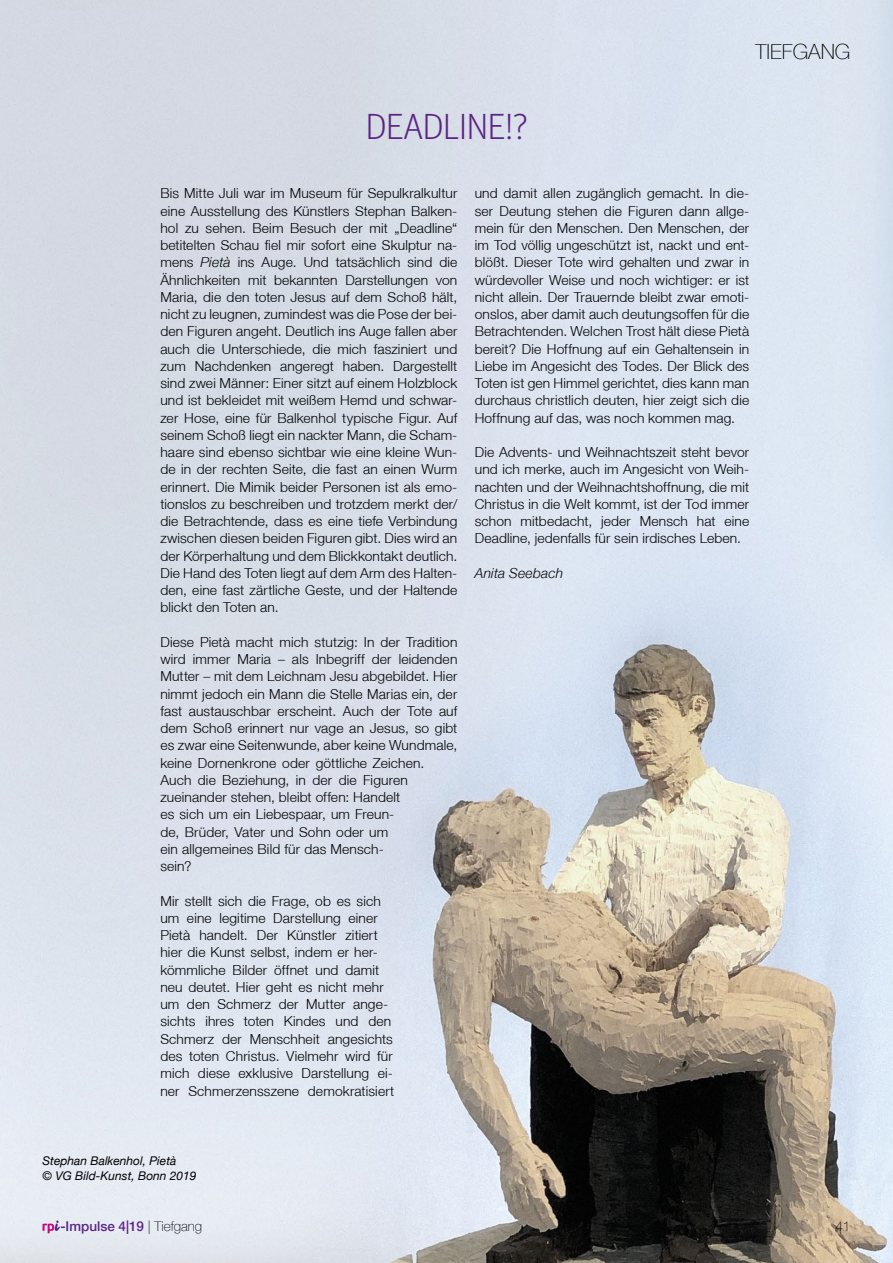
<style>
.page{position:relative;width:893px;height:1263px;background:#fff}
.page>*{position:absolute;margin:0;border:0;box-sizing:border-box;transform-origin:0 0}
.t1{font:300 36px "Meta Headline OT";letter-spacing:.01em;color:#5c2483}
.t2{font:100 21px "Helvetica Neue LT";color:#000}
.t3{font:300 13.8px/17.2px "Helvetica Neue LT";letter-spacing:.01em;color:#000;text-align:justify}
.t4{font:italic 300 13.8px "Helvetica Neue LT";letter-spacing:.015em;color:#000}
.t5{font:500 13.5px "Helvetica Neue LT";color:#5c2483}
.t6{font:100 13.5px "Helvetica Neue LT";color:#000}
.t7{font:italic 12px/14.4px "Helvetica Neue LT";color:#000}
.s1{font-style:italic}
.s2{font-weight:100;color:#000}
</style>
<div class="page">
<img style="left:0;top:0;width:893px;height:1263px">
<svg style="left:43px;top:1220px;width:17px;height:13px"></svg>
<h1 class="t1" style="left:366px;top:105px;width:162px">DEADLINE!?</h1>
<h2 class="t2" style="left:756px;top:40px;width:96px">TIEFGANG</h2>
<p class="t3" style="left:160px;top:185px;width:299px">Bis Mitte Juli war im Museum für Sepulkralkultur eine Ausstellung des Künstlers Stephan Balken&shy;hol zu sehen. Beim Besuch der mit „Deadline“ betitelten Schau fiel mir sofort eine Skulptur na&shy;mens <span class="s1">Pietà</span> ins Auge. Und tatsächlich sind die Ähnlichkeiten mit bekannten Darstellungen von Maria, die den toten Jesus auf dem Schoß hält, nicht zu leugnen, zumindest was die Pose der bei&shy;den Figuren angeht. Deutlich ins Auge fallen aber auch die Unterschiede, die mich fasziniert und zum Nachdenken angeregt haben. Dargestellt sind zwei Männer: Einer sitzt auf einem Holzblock und ist bekleidet mit weißem Hemd und schwar&shy;zer Hose, eine für Balkenhol typische Figur. Auf seinem Schoß liegt ein nackter Mann, die Scham&shy;haare sind ebenso sichtbar wie eine kleine Wun&shy;de in der rechten Seite, die fast an einen Wurm erinnert. Die Mimik beider Personen ist als emo&shy;tionslos zu beschreiben und trotzdem merkt der/ die Betrachtende, dass es eine tiefe Verbindung zwischen diesen beiden Figuren gibt. Dies wird an der Körperhaltung und dem Blickkontakt deutlich.<br>Die Hand des Toten liegt auf dem Arm des Halten&shy;den, eine fast zärtliche Geste, und der Haltende blickt den Toten an.</p>
<p class="t3" style="left:160px;top:633px;width:299px;text-align:left">Diese Pietà macht mich stutzig: In der Tradition wird immer Maria – als Inbegriff der leidenden Mutter – mit dem Leichnam Jesu abgebildet. Hier nimmt jedoch ein Mann die Stelle Marias ein, der fast austauschbar erscheint. Auch der Tote auf dem Schoß erinnert nur vage an Jesus, so gibt es zwar eine Seitenwunde, aber keine Wundmale, keine Dornenkrone oder göttliche Zeichen.<br>Auch die Beziehung, in der die Figuren zueinander stehen, bleibt offen: Handelt<br>es sich um ein Liebespaar, um Freun-<br>de, Brüder, Vater und Sohn oder um<br>ein allgemeines Bild für das Mensch-<br>sein?</p>
<p class="t3" style="left:160px;top:892px;width:236px;text-align:left">Mir stellt sich die Frage, ob es sich um eine legitime Darstellung einer Pietà handelt. Der Künstler zitiert hier die Kunst selbst, indem er her&shy;kömmliche Bilder öffnet und damit neu deutet. Hier geht es nicht mehr um den Schmerz der Mutter ange&shy;sichts ihres toten Kindes und den Schmerz der Menschheit angesichts des toten Christus. Vielmehr wird für mich diese exklusive Darstellung ei&shy;ner Schmerzensszene demokratisiert</p>
<p class="t3" style="left:475px;top:185px;width:276px">und damit allen zugänglich gemacht. In die&shy;ser Deutung stehen die Figuren dann allge&shy;mein für den Menschen. Den Menschen, der im Tod völlig ungeschützt ist, nackt und ent&shy;blößt. Dieser Tote wird gehalten und zwar in würdevoller Weise und noch wichtiger: er ist nicht allein. Der Trauernde bleibt zwar emoti&shy;onslos, aber damit auch deutungsoffen für die Betrachtenden. Welchen Trost hält diese Pietà bereit? Die Hoffnung auf ein Gehaltensein in Liebe im Angesicht des Todes. Der Blick des Toten ist gen Himmel gerichtet, dies kann man durchaus christlich deuten, hier zeigt sich die Hoffnung auf das, was noch kommen mag.</p>
<p class="t3" style="left:475px;top:443px;width:276px">Die Advents- und Weihnachtszeit steht bevor und ich merke, auch im Angesicht von Weih&shy;nachten und der Weihnachtshoffnung, die mit Christus in die Welt kommt, ist der Tod immer schon mitbedacht, jeder Mensch hat eine Deadline, jedenfalls für sein irdisches Leben.</p>
<p class="t4" style="left:475px;top:565px;width:90px">Anita Seebach</p>
<p class="t7" style="left:43px;top:1153px;width:156px">Stephan Balkenhol, Pietà<br>© VG Bild-Kunst, Bonn 2019</p>
<p class="t5" style="left:60px;top:1218px;width:143px">-Impulse 4|19 <span class="s2">| Tiefgang</span></p>
<p class="t6" style="left:835px;top:1218px;width:17px">41</p>
</div>
